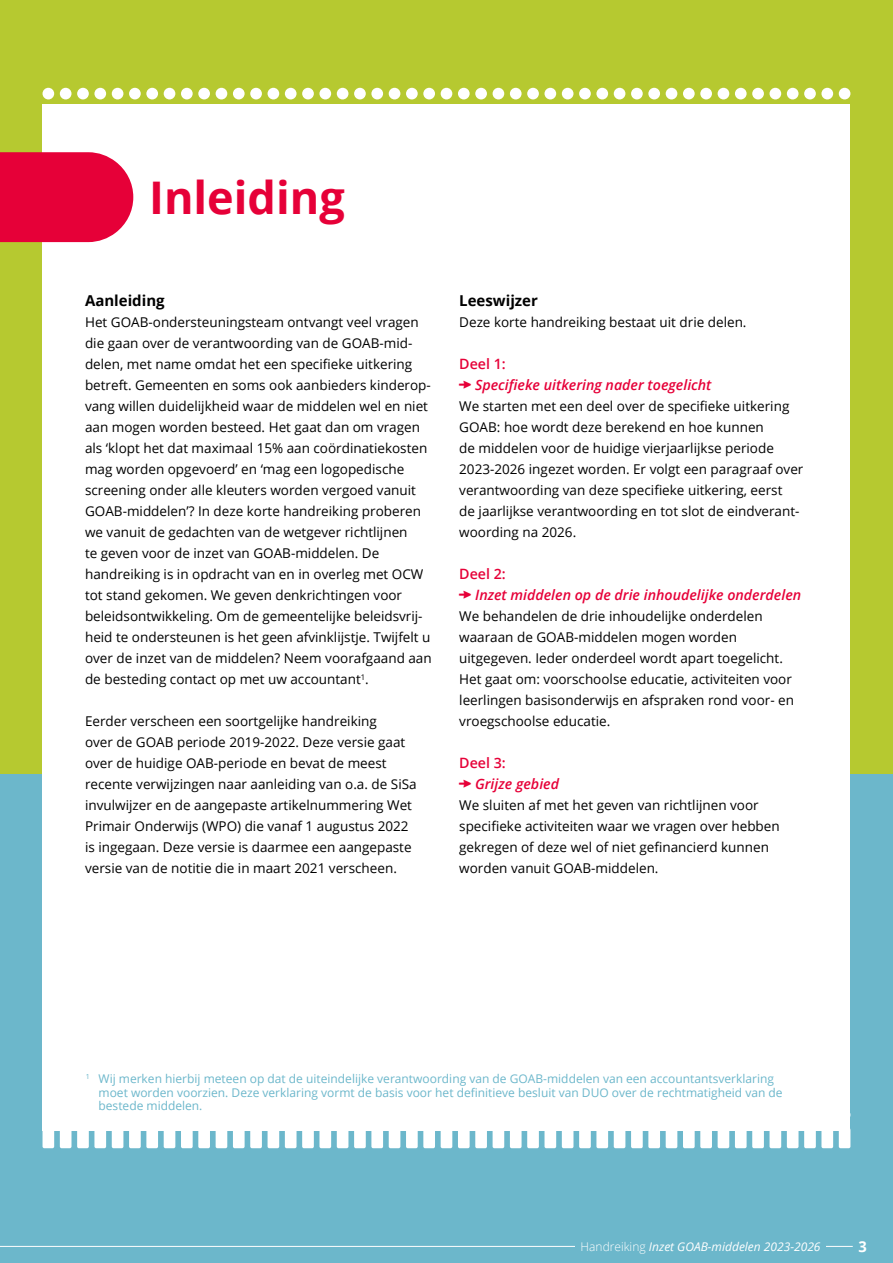
<style>
.page{position:relative;width:893px;height:1263px;background:#b6c930}
.page>*{position:absolute;margin:0;border:0;box-sizing:border-box;transform-origin:0 0}
.t1{font:700 45px "Open Sans";color:#e60038}
.t2{font:700 15px "Open Sans";color:#000}
.t3{font:700 15px "Open Sans";color:#fff}
.t4{font:italic 600 14.25px/21px "Open Sans";color:#e60038}
.t5{font:13.5px/21px "Open Sans";color:#000}
.t6{font:12px/13.5px "Open Sans";color:#6cb7cb}
.t7{font:italic 12px "Open Sans";color:#fff}
.s1{font-style:normal}
.s2{font-family:"Pamphlet";font-weight:400;font-style:normal}
.s3{font-weight:300;font-style:normal}
</style>
<div class="page">
<div style="left:0;top:774px;width:893px;height:489px;background:#6cb7cb"></div>
<div style="left:43px;top:104px;width:807px;height:1027px;background:#fff"></div>
<svg style="left:0;top:152px;width:133px;height:90px"></svg>
<hr style="left:0;top:1246px;width:853px;height:1px;background:#fff">
<div style="left:575px;top:1242px;width:251px;height:9px;background:#6cb7cb"></div>
<svg style="left:43px;top:1131px;width:11px;height:17px"></svg>
<div style="left:43px;top:88px;width:11px;height:11px;background:#fff;border-radius:50%"></div>
<div style="left:60px;top:88px;width:12px;height:11px;background:#fff;border-radius:50%"></div>
<div style="left:77px;top:88px;width:12px;height:11px;background:#fff;border-radius:50%"></div>
<svg style="left:60px;top:1131px;width:46px;height:17px"></svg>
<div style="left:94px;top:88px;width:12px;height:11px;background:#fff;border-radius:50%"></div>
<svg style="left:112px;top:1131px;width:11px;height:17px"></svg>
<div style="left:112px;top:88px;width:11px;height:11px;background:#fff;border-radius:50%"></div>
<div style="left:129px;top:88px;width:12px;height:11px;background:#fff;border-radius:50%"></div>
<svg style="left:129px;top:1131px;width:29px;height:17px"></svg>
<div style="left:146px;top:88px;width:12px;height:11px;background:#fff;border-radius:50%"></div>
<svg style="left:164px;top:1131px;width:11px;height:17px"></svg>
<div style="left:164px;top:88px;width:11px;height:11px;background:#fff;border-radius:50%"></div>
<div style="left:181px;top:88px;width:12px;height:11px;background:#fff;border-radius:50%"></div>
<svg style="left:181px;top:1131px;width:29px;height:17px"></svg>
<div style="left:198px;top:88px;width:12px;height:11px;background:#fff;border-radius:50%"></div>
<svg style="left:216px;top:1131px;width:11px;height:17px"></svg>
<div style="left:216px;top:88px;width:11px;height:11px;background:#fff;border-radius:50%"></div>
<div style="left:233px;top:88px;width:12px;height:11px;background:#fff;border-radius:50%"></div>
<svg style="left:233px;top:1131px;width:29px;height:17px"></svg>
<div style="left:250px;top:88px;width:12px;height:11px;background:#fff;border-radius:50%"></div>
<svg style="left:268px;top:1131px;width:11px;height:17px"></svg>
<div style="left:268px;top:88px;width:11px;height:11px;background:#fff;border-radius:50%"></div>
<div style="left:285px;top:88px;width:12px;height:11px;background:#fff;border-radius:50%"></div>
<div style="left:302px;top:88px;width:12px;height:11px;background:#fff;border-radius:50%"></div>
<svg style="left:285px;top:1131px;width:46px;height:17px"></svg>
<div style="left:319px;top:88px;width:12px;height:11px;background:#fff;border-radius:50%"></div>
<svg style="left:337px;top:1131px;width:11px;height:17px"></svg>
<div style="left:337px;top:88px;width:11px;height:11px;background:#fff;border-radius:50%"></div>
<div style="left:354px;top:88px;width:12px;height:11px;background:#fff;border-radius:50%"></div>
<svg style="left:354px;top:1131px;width:29px;height:17px"></svg>
<div style="left:371px;top:88px;width:12px;height:11px;background:#fff;border-radius:50%"></div>
<svg style="left:389px;top:1131px;width:11px;height:17px"></svg>
<div style="left:389px;top:88px;width:11px;height:11px;background:#fff;border-radius:50%"></div>
<div style="left:406px;top:88px;width:12px;height:11px;background:#fff;border-radius:50%"></div>
<svg style="left:406px;top:1131px;width:29px;height:17px"></svg>
<div style="left:423px;top:88px;width:12px;height:11px;background:#fff;border-radius:50%"></div>
<svg style="left:441px;top:1131px;width:11px;height:17px"></svg>
<div style="left:441px;top:88px;width:11px;height:11px;background:#fff;border-radius:50%"></div>
<div style="left:458px;top:88px;width:12px;height:11px;background:#fff;border-radius:50%"></div>
<svg style="left:458px;top:1131px;width:29px;height:17px"></svg>
<div style="left:475px;top:88px;width:12px;height:11px;background:#fff;border-radius:50%"></div>
<svg style="left:493px;top:1131px;width:11px;height:17px"></svg>
<div style="left:493px;top:88px;width:11px;height:11px;background:#fff;border-radius:50%"></div>
<div style="left:510px;top:88px;width:12px;height:11px;background:#fff;border-radius:50%"></div>
<div style="left:527px;top:88px;width:12px;height:11px;background:#fff;border-radius:50%"></div>
<svg style="left:510px;top:1131px;width:46px;height:17px"></svg>
<div style="left:544px;top:88px;width:12px;height:11px;background:#fff;border-radius:50%"></div>
<svg style="left:562px;top:1131px;width:11px;height:17px"></svg>
<div style="left:562px;top:88px;width:11px;height:11px;background:#fff;border-radius:50%"></div>
<div style="left:579px;top:88px;width:12px;height:11px;background:#fff;border-radius:50%"></div>
<svg style="left:579px;top:1131px;width:29px;height:17px"></svg>
<div style="left:596px;top:88px;width:12px;height:11px;background:#fff;border-radius:50%"></div>
<svg style="left:614px;top:1131px;width:11px;height:17px"></svg>
<div style="left:614px;top:88px;width:11px;height:11px;background:#fff;border-radius:50%"></div>
<div style="left:631px;top:88px;width:12px;height:11px;background:#fff;border-radius:50%"></div>
<svg style="left:631px;top:1131px;width:29px;height:17px"></svg>
<div style="left:648px;top:88px;width:12px;height:11px;background:#fff;border-radius:50%"></div>
<svg style="left:666px;top:1131px;width:11px;height:17px"></svg>
<div style="left:666px;top:88px;width:11px;height:11px;background:#fff;border-radius:50%"></div>
<div style="left:683px;top:88px;width:12px;height:11px;background:#fff;border-radius:50%"></div>
<svg style="left:683px;top:1131px;width:29px;height:17px"></svg>
<div style="left:700px;top:88px;width:12px;height:11px;background:#fff;border-radius:50%"></div>
<svg style="left:718px;top:1131px;width:11px;height:17px"></svg>
<div style="left:718px;top:88px;width:11px;height:11px;background:#fff;border-radius:50%"></div>
<div style="left:735px;top:88px;width:12px;height:11px;background:#fff;border-radius:50%"></div>
<div style="left:752px;top:88px;width:12px;height:11px;background:#fff;border-radius:50%"></div>
<svg style="left:735px;top:1131px;width:46px;height:17px"></svg>
<div style="left:769px;top:88px;width:12px;height:11px;background:#fff;border-radius:50%"></div>
<svg style="left:787px;top:1131px;width:11px;height:17px"></svg>
<div style="left:787px;top:88px;width:11px;height:11px;background:#fff;border-radius:50%"></div>
<div style="left:804px;top:88px;width:12px;height:11px;background:#fff;border-radius:50%"></div>
<svg style="left:804px;top:1131px;width:29px;height:17px"></svg>
<div style="left:821px;top:88px;width:12px;height:11px;background:#fff;border-radius:50%"></div>
<svg style="left:839px;top:1131px;width:11px;height:17px"></svg>
<div style="left:839px;top:88px;width:11px;height:11px;background:#fff;border-radius:50%"></div>
<h1 class="t1" style="left:149px;top:166px;width:197px">Inleiding</h1>
<p class="t2" style="left:85px;top:290px;width:81px">Aanleiding</p>
<p class="t5" style="left:85px;top:311px;width:348px">Het GOAB-ondersteuningsteam ontvangt veel vragen die gaan over de verantwoording van de GOAB-mid&shy;delen, met name omdat het een specifieke uitkering betreft. Gemeenten en soms ook aanbieders kinderop&shy;vang willen duidelijkheid waar de middelen wel en niet aan mogen worden besteed. Het gaat dan om vragen als ‘klopt het dat maximaal 15% aan coördinatiekosten mag worden opgevoerd’ en ‘mag een logopedische screening onder alle kleuters worden vergoed vanuit GOAB-middelen’? In deze korte handreiking proberen we vanuit de gedachten van de wetgever richtlijnen<br>te geven voor de inzet van GOAB-middelen. De handreiking is in opdracht van en in overleg met OCW tot stand gekomen. We geven denkrichtingen voor beleidsontwikkeling. Om de gemeentelijke beleidsvrij&shy;heid te ondersteunen is het geen afvinklijstje. Twijfelt u over de inzet van de middelen? Neem voorafgaand aan de besteding contact op met uw accountant<sup>1</sup>.</p>
<p class="t5" style="left:85px;top:710px;width:333px">Eerder verscheen een soortgelijke handreiking<br>over de GOAB periode 2019-2022. Deze versie gaat over de huidige OAB-periode en bevat de meest recente verwijzingen naar aanleiding van o.a. de SiSa invulwijzer en de aangepaste artikelnummering Wet Primair Onderwijs (WPO) die vanaf 1 augustus 2022 is ingegaan. Deze versie is daarmee een aangepaste versie van de notitie die in maart 2021 verscheen.</p>
<p class="t2" style="left:459px;top:290px;width:80px">Leeswijzer</p>
<p class="t5" style="left:459px;top:311px;width:289px">Deze korte handreiking bestaat uit drie delen.</p>
<p class="t4" style="left:459px;top:353px;width:254px"><span class="s1">Deel 1:<br></span><span class="s2">&gt;</span> Specifieke uitkering nader toegelicht</p>
<p class="t5" style="left:459px;top:395px;width:346px">We starten met een deel over de specifieke uitkering GOAB: hoe wordt deze berekend en hoe kunnen<br>de middelen voor de huidige vierjaarlijkse periode 2023-2026 ingezet worden. Er volgt een paragraaf over verantwoording van deze specifieke uitkering, eerst<br>de jaarlijkse verantwoording en tot slot de eindverant&shy;woording na 2026.</p>
<p class="t4" style="left:459px;top:563px;width:343px"><span class="s1">Deel 2:<br></span><span class="s2">&gt;</span> Inzet middelen op de drie inhoudelijke onderdelen</p>
<p class="t5" style="left:459px;top:605px;width:336px">We behandelen de drie inhoudelijke onderdelen waaraan de GOAB-middelen mogen worden uitgegeven. Ieder onderdeel wordt apart toegelicht.<br>Het gaat om: voorschoolse educatie, activiteiten voor leerlingen basisonderwijs en afspraken rond voor- en vroegschoolse educatie.</p>
<p class="t4" style="left:459px;top:752px;width:101px"><span class="s1">Deel 3:<br></span><span class="s2">&gt;</span> Grijze gebied</p>
<p class="t5" style="left:459px;top:794px;width:322px">We sluiten af met het geven van richtlijnen voor specifieke activiteiten waar we vragen over hebben gekregen of deze wel of niet gefinancierd kunnen worden vanuit GOAB-middelen.</p>
<p class="t6" style="left:99px;top:1071px;width:686px;text-indent:-13px"><sup>1</sup> Wij merken hierbij meteen op dat de uiteindelijke verantwoording van de GOAB-middelen van een accountantsverklaring moet worden voorzien. Deze verklaring vormt de basis voor het definitieve besluit van DUO over de rechtmatigheid van de bestede middelen.</p>
<p class="t7" style="left:581px;top:1238px;width:241px"><span class="s3">Handreiking</span> Inzet GOAB-middelen 2023-2026</p>
<p class="t3" style="left:858px;top:1236px;width:10px">3</p>
</div>
